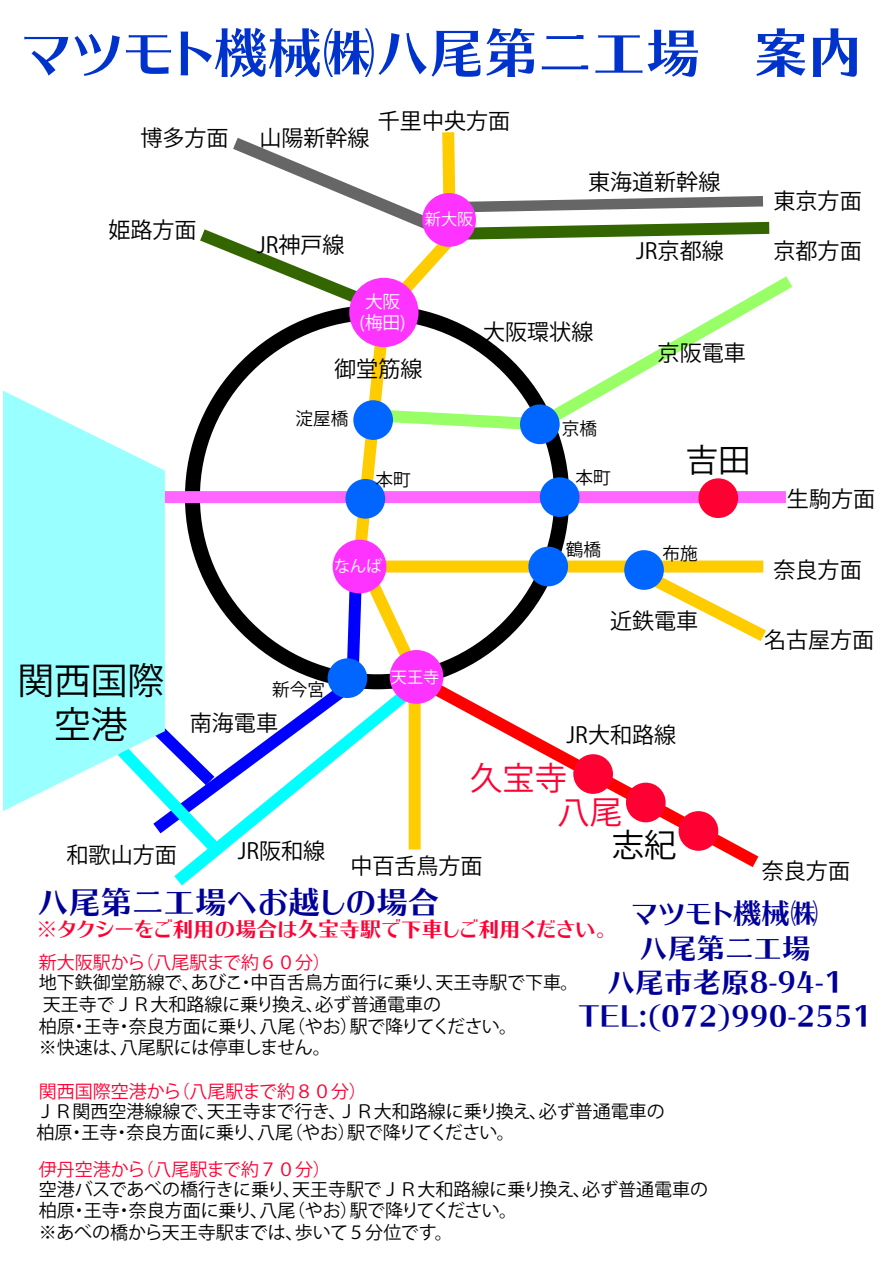
<style>
.page{position:relative;width:893px;height:1263px;background:#fff}
.page>*{position:absolute;margin:0;border:0;box-sizing:border-box;transform-origin:0 0}
.t1{font:54px "Kan 415 Typos Std";color:#03c}
.t2{font:36.75px/44.1px "Koz Go Pr 6 N";color:#000;text-align:center}
.t3{font:32.4px/34.2px "Koz Go Pr 6 N";color:#f03}
.t4{font:32.4px "Koz Go Pr 6 N";color:#000}
.t5{font:31.5px "Kan 415 Typos Std";letter-spacing:-.005em;color:#009}
.t6{font:28.5px/34.2px "Kan 415 Typos Std";color:#009;text-align:center}
.t7{font:22.05px "Koz Go Pr 6 N";color:#000}
.t8{font:21px "Kan 415 Typos Std";letter-spacing:-.03em;color:#f03}
.t9{font:18px/21.6px "Koz Go Pr 6 N";color:#000}
.t10{font:18px "Koz Go Pr 6 N";color:#f03}
.t11{font:17.7px "Koz Go Pr 6 N";color:#000}
.t12{font:17.7px/21.1px "Koz Go Pr 6 N";color:#fff;text-align:center}
.t13{font:16.2px "Koz Go Pr 6 N";color:#fff}
</style>
<div class="page">
<svg style="left:174px;top:866px;width:32px;height:20px"></svg>
<svg style="left:165px;top:132px;width:616px;height:734px"></svg>
<svg style="left:3px;top:391px;width:162px;height:443px;fill:#9ff"></svg>
<div style="left:328px;top:658px;width:39px;height:40px;background:#06f;border-radius:50%"></div>
<div style="left:345px;top:479px;width:40px;height:40px;background:#06f;border-radius:50%"></div>
<div style="left:353px;top:400px;width:40px;height:40px;background:#06f;border-radius:50%"></div>
<div style="left:520px;top:404px;width:40px;height:40px;background:#06f;border-radius:50%"></div>
<div style="left:540px;top:477px;width:39px;height:40px;background:#06f;border-radius:50%"></div>
<div style="left:528px;top:547px;width:40px;height:39px;background:#06f;border-radius:50%"></div>
<div style="left:624px;top:550px;width:40px;height:40px;background:#06f;border-radius:50%"></div>
<div style="left:679px;top:811px;width:39px;height:40px;background:#f03;border-radius:50%"></div>
<div style="left:626px;top:783px;width:40px;height:39px;background:#f03;border-radius:50%"></div>
<div style="left:573px;top:754px;width:40px;height:40px;background:#f03;border-radius:50%"></div>
<div style="left:698px;top:478px;width:40px;height:40px;background:#f03;border-radius:50%"></div>
<div style="left:349px;top:278px;width:70px;height:69px;background:#f3f;border-radius:50%"></div>
<div style="left:333px;top:540px;width:53px;height:53px;background:#f3f;border-radius:50%"></div>
<div style="left:390px;top:650px;width:53px;height:54px;background:#f3f;border-radius:50%"></div>
<div style="left:422px;top:193px;width:54px;height:54px;background:#f3f;border-radius:50%"></div>
<h1 class="t1" style="left:19px;top:23px;width:844px">マツモト機械㈱八尾第二工場　案内</h1>
<p class="t7" style="left:378px;top:109px;width:134px">千里中央方面</p>
<p class="t7" style="left:140px;top:125px;width:90px">博多方面</p>
<p class="t7" style="left:259px;top:125px;width:112px">山陽新幹線</p>
<p class="t7" style="left:108px;top:217px;width:90px">姫路方面</p>
<p class="t7" style="left:257px;top:233px;width:89px">JR神戸線</p>
<p class="t13" style="left:425px;top:209px;width:50px">新大阪</p>
<p class="t7" style="left:588px;top:170px;width:134px">東海道新幹線</p>
<p class="t7" style="left:636px;top:238px;width:89px">JR京都線</p>
<p class="t12" style="left:360px;top:292px;width:48px">大阪<br>(梅田)</p>
<p class="t7" style="left:334px;top:356px;width:90px">御堂筋線</p>
<p class="t11" style="left:296px;top:408px;width:54px">淀屋橋</p>
<p class="t7" style="left:483px;top:319px;width:112px">大阪環状線</p>
<p class="t11" style="left:562px;top:418px;width:37px">京橋</p>
<p class="t7" style="left:658px;top:340px;width:90px">京阪電車</p>
<p class="t11" style="left:375px;top:469px;width:37px">本町</p>
<p class="t11" style="left:575px;top:467px;width:37px">本町</p>
<h3 class="t4" style="left:686px;top:442px;width:66px">吉田</h3>
<p class="t13" style="left:334px;top:557px;width:50px">なんば</p>
<p class="t11" style="left:566px;top:540px;width:37px">鶴橋</p>
<p class="t11" style="left:662px;top:544px;width:37px">布施</p>
<p class="t7" style="left:610px;top:608px;width:90px">近鉄電車</p>
<h2 class="t2" style="left:17px;top:659px;width:148px">関西国際空港</h2>
<p class="t11" style="left:272px;top:680px;width:54px">新今宮</p>
<p class="t7" style="left:190px;top:710px;width:90px">南海電車</p>
<p class="t7" style="left:67px;top:843px;width:112px">和歌山方面</p>
<p class="t7" style="left:238px;top:839px;width:89px">JR阪和線</p>
<p class="t13" style="left:391px;top:668px;width:50px">天王寺</p>
<p class="t7" style="left:567px;top:723px;width:111px">JR大和路線</p>
<h3 class="t3" style="left:557px;top:762px;width:66px;text-indent:-87px">久宝寺<br>八尾</h3>
<h3 class="t4" style="left:612px;top:826px;width:66px">志紀</h3>
<p class="t7" style="left:350px;top:854px;width:134px">中百舌鳥方面</p>
<p class="t7" style="left:773px;top:188px;width:90px">東京方面</p>
<p class="t7" style="left:773px;top:238px;width:90px">京都方面</p>
<p class="t7" style="left:787px;top:487px;width:90px">生駒方面</p>
<p class="t7" style="left:773px;top:558px;width:90px">奈良方面</p>
<p class="t7" style="left:764px;top:627px;width:112px">名古屋方面</p>
<p class="t7" style="left:762px;top:858px;width:90px">奈良方面</p>
<h3 class="t5" style="left:38px;top:885px;width:435px">八尾第二工場へお越しの場合　</h3>
<h3 class="t6" style="left:579px;top:897px;width:294px">マツモト機械㈱<br>八尾第二工場<br>八尾市老原8-94-1<br>TEL:(072)990-2551</h3>
<p class="t8" style="left:36px;top:917px;width:581px">※タクシーをご利用の場合は久宝寺駅で下車しご利用ください。</p>
<p class="t10" style="left:39px;top:952px;width:294px">新大阪駅から（八尾駅まで約６０分）</p>
<p class="t9" style="left:39px;top:972px;width:541px">地下鉄御堂筋線で、あびこ・中百舌鳥方面行に乗り、天王寺駅で下車。天王寺でＪＲ大和路線に乗り換え、必ず普通電車の<br>柏原・王寺・奈良方面に乗り、八尾（やお）駅で降りてください。<br>※快速は、八尾駅には停車しません。</p>
<p class="t10" style="left:39px;top:1081px;width:330px">関西国際空港から（八尾駅まで約８０分）</p>
<p class="t9" style="left:36px;top:1100px;width:630px">ＪＲ関西空港線線で、天王寺まで行き、ＪＲ大和路線に乗り換え、必ず普通電車の柏原・王寺・奈良方面に乗り、八尾（やお）駅で降りてください。</p>
<p class="t10" style="left:39px;top:1159px;width:294px">伊丹空港から（八尾駅まで約７０分）</p>
<p class="t9" style="left:39px;top:1178px;width:671px">空港バスであべの橋行きに乗り、天王寺駅でＪＲ大和路線に乗り換え、必ず普通電車の柏原・王寺・奈良方面に乗り、八尾（やお）駅で降りてください。<br>※あべの橋から天王寺駅までは、歩いて５分位です。</p>
</div>
